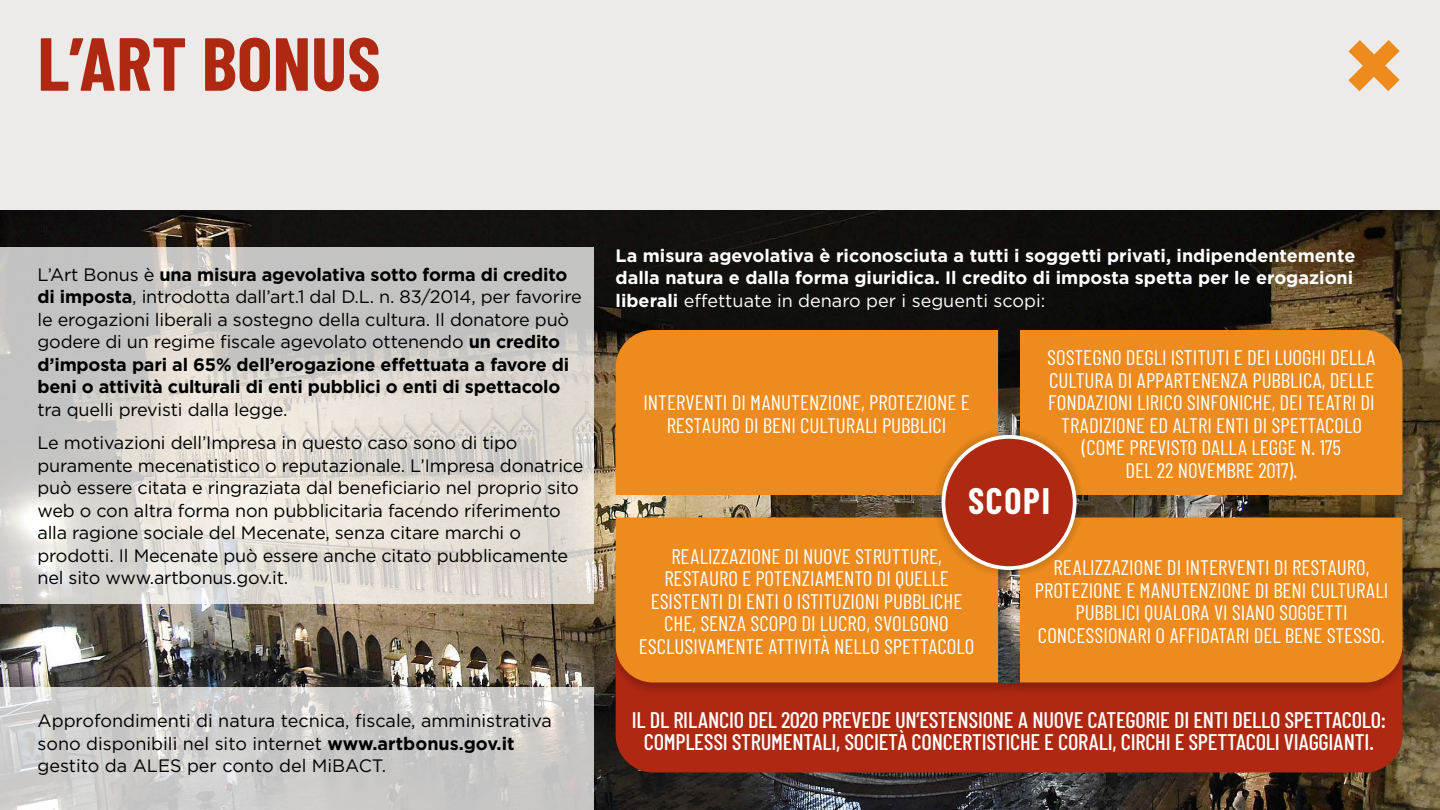
<style>
.page{position:relative;width:1440px;height:810px;background:#fff}
.page>*{position:absolute;margin:0;border:0;box-sizing:border-box;transform-origin:0 0}
.t1{font:700 75px "Barlow Condensed";color:#ae2812}
.t2{font:700 36px "Barlow Condensed";letter-spacing:.05em;color:#fff}
.t3{font:500 22.5px/22.5px "Barlow Condensed";letter-spacing:-.01em;color:#fff;text-align:center}
.t4{font:21px/22.5px "Barlow Condensed";color:#fff;text-align:center}
.t5{font:18px/22.5px "Gotham";letter-spacing:-.01em;color:#000}
.t6{font:700 18px/22.5px "Gotham";letter-spacing:-.01em;color:#000}
.t7{font:700 18px/22.5px "Gotham";color:#fff;text-align:justify}
.s1{font-weight:400}
.s2{font-weight:700}
</style>
<div class="page">
<img style="left:0;top:210px;width:1440px;height:600px">
<svg style="left:0;top:687px;width:593px;height:123px;background:#cdcccb"></svg>
<svg style="left:0;top:248px;width:593px;height:356px;background:#d6d3ce"></svg>
<div style="left:616px;top:695px;width:787px;height:77px;background:#ae2812"></div>
<div style="left:992px;top:607px;width:34px;height:88px;background:#000;opacity:.2"></div>
<img style="left:1005px;top:608px;width:8px;height:74px">
<div style="left:0;top:0;width:1440px;height:210px;background:#ecebea"></div>
<div style="left:616px;top:330px;width:382px;height:165px;background:#ed8b1e"></div>
<div style="left:609px;top:517px;width:396px;height:178px;background:#000;opacity:.2"></div>
<div style="left:616px;top:518px;width:382px;height:164px;background:#ed8b1e"></div>
<div style="left:1020px;top:330px;width:382px;height:165px;background:#ed8b1e"></div>
<div style="left:1013px;top:517px;width:396px;height:178px;background:#000;opacity:.2"></div>
<div style="left:1020px;top:518px;width:382px;height:164px;background:#ed8b1e"></div>
<div style="left:934px;top:428px;width:150px;height:149px;background:#000;opacity:.25"></div>
<div style="left:943px;top:437px;width:132px;height:131px;background:#ae2812;border-radius:50%"></div>
<div style="left:942px;top:435px;width:135px;height:135px;border:4px solid #fff;border-radius:50%"></div>
<svg style="left:1348px;top:40px;width:52px;height:51px"></svg>
<h1 class="t1" style="left:38px;top:17px;width:345px">L’ART BONUS</h1>
<p class="t6" style="left:38px;top:263px;width:546px"><span class="s1">L’Art Bonus è</span> una misura agevolativa sotto forma di credito di imposta<span class="s1">, introdotta dall’art.1 dal D.L. n. 83/2014, per favorire le erogazioni liberali a sostegno della cultura. Il donatore può godere di un regime fiscale agevolato ottenendo</span> un credito d’imposta pari al 65% dell’erogazione effettuata a favore di beni o attività culturali di enti pubblici o enti di spettacolo</p>
<p class="t5" style="left:38px;top:392px;width:482px;line-height:33.8px">tra quelli previsti dalla legge.<br>Le motivazioni dell’Impresa in questo caso sono di tipo</p>
<p class="t5" style="left:38px;top:454px;width:547px">puramente mecenatistico o reputazionale. L’Impresa donatrice può essere citata e ringraziata dal beneficiario nel proprio sito web o con altra forma non pubblicitaria facendo riferimento alla ragione sociale del Mecenate, senza citare marchi o prodotti. Il Mecenate può essere anche citato pubblicamente nel sito www.artbonus.gov.it.</p>
<p class="t5" style="left:38px;top:709px;width:516px">Approfondimenti di natura tecnica, fiscale, amministrativa sono disponibili nel sito internet <span class="s2">www.artbonus.gov.it </span>gestito da ALES per conto del MiBACT.</p>
<p class="t7" style="left:616px;top:244px;width:741px">La misura agevolativa è riconosciuta a tutti i soggetti privati, indipendentemente dalla natura e dalla forma giuridica. Il credito di imposta spetta per le erogazioni liberali <span class="s1">effettuate in denaro per i seguenti scopi:</span></p>
<p class="t4" style="left:643px;top:391px;width:328px">INTERVENTI DI MANUTENZIONE, PROTEZIONE E<br>RESTAURO DI BENI CULTURALI PUBBLICI</p>
<p class="t4" style="left:1047px;top:346px;width:330px">SOSTEGNO DEGLI ISTITUTI E DEI LUOGHI DELLA CULTURA DI APPARTENENZA PUBBLICA, DELLE FONDAZIONI LIRICO SINFONICHE, DEI TEATRI DI TRADIZIONE ED ALTRI ENTI DI SPETTACOLO (COME PREVISTO DALLA LEGGE N. 175<br>DEL 22 NOVEMBRE 2017).</p>
<h2 class="t2" style="left:968px;top:478px;width:84px">SCOPI</h2>
<p class="t4" style="left:639px;top:545px;width:337px">REALIZZAZIONE DI NUOVE STRUTTURE, RESTAURO E POTENZIAMENTO DI QUELLE ESISTENTI DI ENTI O ISTITUZIONI PUBBLICHE CHE, SENZA SCOPO DI LUCRO, SVOLGONO ESCLUSIVAMENTE ATTIVITÀ NELLO SPETTACOLO</p>
<p class="t4" style="left:1035px;top:556px;width:355px">REALIZZAZIONE DI INTERVENTI DI RESTAURO, PROTEZIONE E MANUTENZIONE DI BENI CULTURALI PUBBLICI QUALORA VI SIANO SOGGETTI CONCESSIONARI O AFFIDATARI DEL BENE STESSO.</p>
<p class="t3" style="left:632px;top:708px;width:756px">IL DL RILANCIO DEL 2020 PREVEDE UN’ESTENSIONE A NUOVE CATEGORIE DI ENTI DELLO SPETTACOLO:<br>COMPLESSI STRUMENTALI, SOCIETÀ CONCERTISTICHE E CORALI, CIRCHI E SPETTACOLI VIAGGIANTI.</p>
</div>
